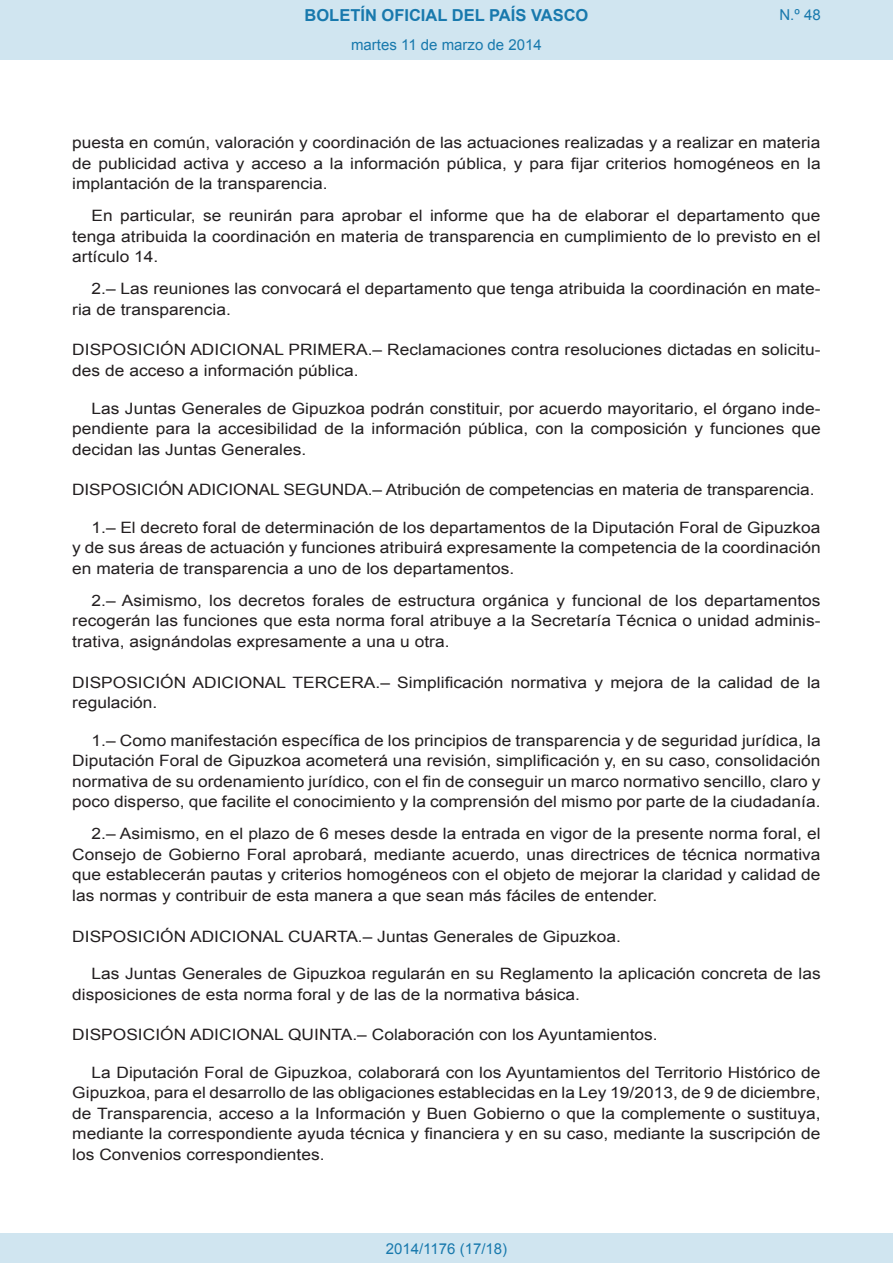
<style>
.page{position:relative;width:893px;height:1263px;background:#fff}
.page>*{position:absolute;margin:0;border:0;box-sizing:border-box;transform-origin:0 0}
.t1{font:700 16.5px "Arial";color:#1879ad}
.BOPVDetalle{font:15.6px/20.5px "Arial";color:#231f20;text-align:justify;scale:1.11 1}
.BOPVDisposicionTitul{font:15.6px/20.5px "Arial";color:#231f20;scale:1.11 1}
.Paginacion_Centro{font:15px "Arial";color:#1879ad}
</style>
<div class="page">
<div style="left:0;top:0;width:893px;height:60px;background:#d0e5f0"></div>
<div style="left:0;top:1233px;width:893px;height:30px;background:#d0e5f0"></div>
<p class="t1" style="left:305px;top:4px;width:285px">BOLETÍN OFICIAL DEL PAÍS VASCO</p>
<p class="Paginacion_Centro" style="left:351px;top:35px;width:192px">martes 11 de marzo de 2014</p>
<p class="Paginacion_Centro" style="left:779px;top:5px;width:43px">N.º 48</p>
<p class="BOPVDetalle" style="left:72px;top:132px;width:676px">puesta en común, valoración y coordinación de las actuaciones realizadas y a realizar en materia de publicidad activa y acceso a la información pública, y para fijar criterios homogéneos en la implantación de la transparencia.</p>
<p class="BOPVDetalle" style="left:72px;top:206px;width:676px;text-indent:19px">En particular, se reunirán para aprobar el informe que ha de elaborar el departamento que tenga atribuida la coordinación en materia de transparencia en cumplimiento de lo previsto en el artículo 14.</p>
<p class="BOPVDetalle" style="left:72px;top:279px;width:676px;text-indent:19px">2.– Las reuniones las convocará el departamento que tenga atribuida la coordinación en mate&shy;ria de transparencia.</p>
<p class="BOPVDisposicionTitul" style="left:72px;top:340px;width:676px">DISPOSICIÓN ADICIONAL PRIMERA.– Reclamaciones contra resoluciones dictadas en solicitu&shy;des de acceso a información pública.</p>
<p class="BOPVDetalle" style="left:72px;top:398px;width:676px;text-indent:19px">Las Juntas Generales de Gipuzkoa podrán constituir, por acuerdo mayoritario, el órgano inde&shy;pendiente para la accesibilidad de la información pública, con la composición y funciones que decidan las Juntas Generales.</p>
<p class="BOPVDisposicionTitul" style="left:72px;top:480px;width:670px">DISPOSICIÓN ADICIONAL SEGUNDA.– Atribución de competencias en materia de transparencia.</p>
<p class="BOPVDetalle" style="left:72px;top:517px;width:676px;text-indent:19px">1.– El decreto foral de determinación de los departamentos de la Diputación Foral de Gipuzkoa y de sus áreas de actuación y funciones atribuirá expresamente la competencia de la coordinación en materia de transparencia a uno de los departamentos.</p>
<p class="BOPVDetalle" style="left:72px;top:590px;width:676px;text-indent:19px">2.– Asimismo, los decretos forales de estructura orgánica y funcional de los departamentos recogerán las funciones que esta norma foral atribuye a la Secretaría Técnica o unidad adminis&shy;trativa, asignándolas expresamente a una u otra.</p>
<p class="BOPVDisposicionTitul" style="left:72px;top:672px;width:676px">DISPOSICIÓN ADICIONAL TERCERA.– Simplificación normativa y mejora de la calidad de la regulación.</p>
<p class="BOPVDetalle" style="left:72px;top:730px;width:676px;text-indent:19px">1.– Como manifestación específica de los principios de transparencia y de seguridad jurídica, la Diputación Foral de Gipuzkoa acometerá una revisión, simplificación y, en su caso, consolidación normativa de su ordenamiento jurídico, con el fin de conseguir un marco normativo sencillo, claro y poco disperso, que facilite el conocimiento y la comprensión del mismo por parte de la ciudadanía.</p>
<p class="BOPVDetalle" style="left:72px;top:824px;width:676px;text-indent:19px">2.– Asimismo, en el plazo de 6 meses desde la entrada en vigor de la presente norma foral, el Consejo de Gobierno Foral aprobará, mediante acuerdo, unas directrices de técnica normativa que establecerán pautas y criterios homogéneos con el objeto de mejorar la claridad y calidad de las normas y contribuir de esta manera a que sean más fáciles de entender.</p>
<p class="BOPVDisposicionTitul" style="left:72px;top:926px;width:496px">DISPOSICIÓN ADICIONAL CUARTA.– Juntas Generales de Gipuzkoa.</p>
<p class="BOPVDetalle" style="left:72px;top:963px;width:676px;text-indent:19px">Las Juntas Generales de Gipuzkoa regularán en su Reglamento la aplicación concreta de las disposiciones de esta norma foral y de las de la normativa básica.</p>
<p class="BOPVDisposicionTitul" style="left:72px;top:1025px;width:529px">DISPOSICIÓN ADICIONAL QUINTA.– Colaboración con los Ayuntamientos.</p>
<p class="BOPVDetalle" style="left:72px;top:1062px;width:676px;text-indent:19px">La Diputación Foral de Gipuzkoa, colaborará con los Ayuntamientos del Territorio Histórico de Gipuzkoa, para el desarrollo de las obligaciones establecidas en la Ley 19/2013, de 9 de diciembre, de Transparencia, acceso a la Información y Buen Gobierno o que la complemente o sustituya, mediante la correspondiente ayuda técnica y financiera y en su caso, mediante la suscripción de los Convenios correspondientes.</p>
<p class="Paginacion_Centro" style="left:386px;top:1238px;width:123px">2014/1176 (17/18)</p>
</div>
